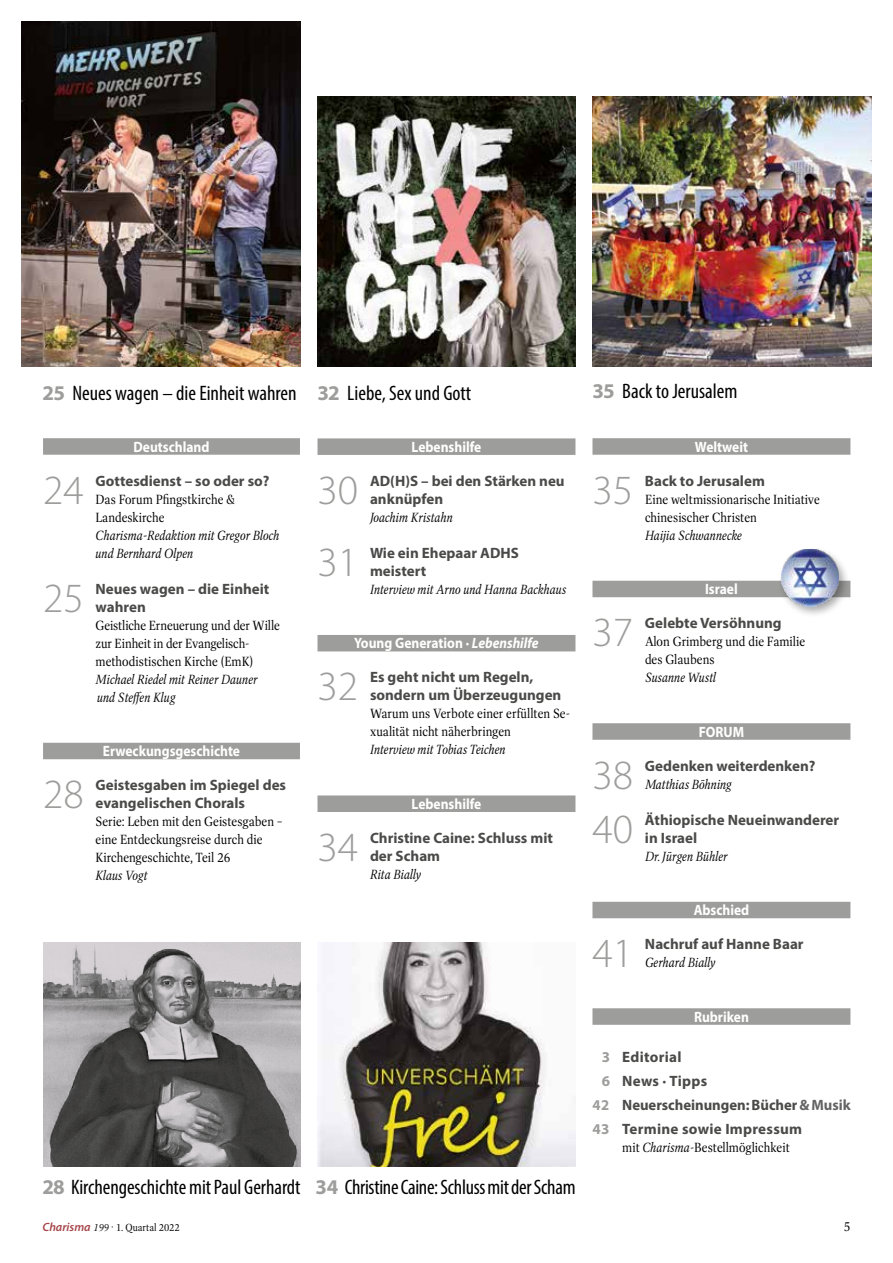
<style>
.page{position:relative;width:893px;height:1263px;background:#fff}
.page>*{position:absolute;margin:0;border:0;box-sizing:border-box;transform-origin:0 0}
.t1{font:300 41.7px "Myriad Pro";color:#9d9d9c}
.t2{font:condensed 21px "Myriad Pro";color:#000}
.t3{font:700 15px/18px "Myriad Pro";color:#4a4a49}
.t4{font:700 15px "Myriad Pro";color:#fff;scale:.9 1}
.t5{font:700 15px "Myriad Pro";letter-spacing:.02em;color:#4a4a49}
.t6{font:13.5px/18px "Dashiell Bright";color:#000;scale:.9 1}
.t7{font:italic 13.5px/18px "Dashiell Bright";color:#000;scale:.9 1}
.t8{font:10.5px "Dashiell Bright";color:#000;scale:.9 1}
.s1{font-weight:700;font-stretch:normal;color:#9d9d9c}
.s2{font-style:italic}
.s3{color:#9d9d9c}
.s4{color:#646363}
.s5{font-family:"Myriad Pro";font-weight:600;font-style:italic;font-size:12px;color:#a64449}
</style>
<div class="page">
<img style="left:21px;top:21px;width:279px;height:346px">
<img style="left:318px;top:943px;width:258px;height:223px">
<img style="left:592px;top:97px;width:280px;height:270px">
<img style="left:318px;top:97px;width:257px;height:270px">
<img style="left:43px;top:943px;width:257px;height:223px">
<div style="left:317px;top:438px;width:258px;height:17px;background:#9d9d9c"></div>
<div style="left:317px;top:635px;width:258px;height:16px;background:#9d9d9c"></div>
<div style="left:317px;top:795px;width:258px;height:17px;background:#9d9d9c"></div>
<div style="left:592px;top:438px;width:258px;height:17px;background:#9d9d9c"></div>
<div style="left:592px;top:581px;width:258px;height:16px;background:#9d9d9c"></div>
<div style="left:592px;top:723px;width:258px;height:17px;background:#9d9d9c"></div>
<div style="left:592px;top:902px;width:258px;height:16px;background:#9d9d9c"></div>
<div style="left:592px;top:1008px;width:258px;height:17px;background:#9d9d9c"></div>
<div style="left:777px;top:546px;width:73px;height:72px;background:#000;opacity:.35"></div>
<img style="left:781px;top:550px;width:57px;height:56px">
<div style="left:43px;top:438px;width:257px;height:17px;background:#9d9d9c"></div>
<div style="left:43px;top:743px;width:257px;height:16px;background:#9d9d9c"></div>
<h2 class="t2" style="left:43px;top:381px;width:256px"><span class="s1">25</span> Neues wagen – die Einheit wahren</h2>
<p class="t4" style="left:133px;top:437px;width:86px">Deutschland</p>
<h1 class="t1" style="left:43px;top:465px;width:42px">24</h1>
<p class="t3" style="left:96px;top:471px;width:175px">Gottesdienst – so oder so?</p>
<p class="t6" style="left:96px;top:490px;width:156px">Das Forum Pfingstkirche &amp;<br>Landeskirche</p>
<p class="t7" style="left:96px;top:526px;width:206px">Charisma-Redaktion mit Gregor Bloch und Bernhard Olpen</p>
<h1 class="t1" style="left:43px;top:573px;width:42px">25</h1>
<p class="t3" style="left:96px;top:579px;width:175px">Neues wagen – die Einheit wahren</p>
<p class="t6" style="left:96px;top:616px;width:206px">Geistliche Erneuerung und der Wille zur Einheit in der Evangelisch&shy;methodistischen Kirche (EmK)</p>
<p class="t7" style="left:96px;top:670px;width:182px">Michael Riedel mit Reiner Dauner und Steffen Klug</p>
<p class="t4" style="left:103px;top:741px;width:154px">Erweckungsgeschichte</p>
<h1 class="t1" style="left:43px;top:769px;width:42px">28</h1>
<p class="t3" style="left:96px;top:776px;width:192px">Geistesgaben im Spiegel des evangelischen Chorals</p>
<p class="t6" style="left:96px;top:813px;width:210px">Serie: Leben mit den Geistesgaben – eine Entdeckungsreise durch die<br>Kirchengeschichte, Teil 26</p>
<p class="t7" style="left:96px;top:866px;width:59px">Klaus Vogt</p>
<h2 class="t2" style="left:317px;top:381px;width:155px"><span class="s1">32</span> Liebe, Sex und Gott</h2>
<h2 class="t2" style="left:592px;top:378px;width:146px"><span class="s1">35</span> Back to Jerusalem</h2>
<p class="t4" style="left:412px;top:437px;width:79px">Lebenshilfe</p>
<h1 class="t1" style="left:317px;top:465px;width:42px">30</h1>
<p class="t3" style="left:370px;top:471px;width:196px">AD(H)S – bei den Stärken neu anknüpfen</p>
<p class="t7" style="left:370px;top:508px;width:94px">Joachim Kristahn</p>
<h1 class="t1" style="left:317px;top:537px;width:42px">31</h1>
<p class="t3" style="left:370px;top:543px;width:150px">Wie ein Ehepaar ADHS meistert</p>
<p class="t7" style="left:370px;top:580px;width:220px">Interview mit Arno und Hanna Backhaus</p>
<p class="t4" style="left:695px;top:437px;width:61px">Weltweit</p>
<h1 class="t1" style="left:592px;top:465px;width:42px">35</h1>
<p class="t3" style="left:645px;top:471px;width:121px">Back to Jerusalem</p>
<p class="t6" style="left:645px;top:490px;width:196px">Eine weltmissionarische Initiative chinesischer Christen</p>
<p class="t7" style="left:645px;top:526px;width:109px">Haijia Schwannecke</p>
<p class="t4" style="left:705px;top:579px;width:38px">Israel</p>
<p class="t4" style="left:354px;top:633px;width:206px">Young Generation · <span class="s2">Lebenshilfe</span></p>
<h1 class="t1" style="left:317px;top:661px;width:42px">32</h1>
<p class="t3" style="left:370px;top:668px;width:193px">Es geht nicht um Regeln, sondern um Überzeugungen</p>
<p class="t6" style="left:370px;top:705px;width:224px">Warum uns Verbote einer erfüllten Se&shy;xualität nicht näherbringen</p>
<p class="t7" style="left:370px;top:741px;width:152px">Interview mit Tobias Teichen</p>
<p class="t4" style="left:412px;top:794px;width:79px">Lebenshilfe</p>
<h1 class="t1" style="left:317px;top:822px;width:42px">34</h1>
<p class="t3" style="left:370px;top:828px;width:184px">Christine Caine: Schluss mit der Scham</p>
<p class="t7" style="left:370px;top:865px;width:58px">Rita Bially</p>
<h1 class="t1" style="left:592px;top:607px;width:42px">37</h1>
<p class="t3" style="left:645px;top:614px;width:138px">Gelebte Versöhnung</p>
<p class="t6" style="left:645px;top:633px;width:179px">Alon Grimberg und die Familie des Glaubens</p>
<p class="t7" style="left:645px;top:668px;width:81px">Susanne Wustl</p>
<p class="t4" style="left:699px;top:722px;width:52px">FORUM</p>
<h1 class="t1" style="left:592px;top:750px;width:42px">38</h1>
<p class="t3" style="left:645px;top:756px;width:172px">Gedenken weiterdenken?</p>
<p class="t7" style="left:645px;top:775px;width:98px">Matthias Böhning</p>
<h1 class="t1" style="left:592px;top:804px;width:42px">40</h1>
<p class="t3" style="left:645px;top:810px;width:196px">Äthiopische Neueinwanderer in Israel</p>
<p class="t7" style="left:645px;top:847px;width:93px">Dr. Jürgen Bühler</p>
<p class="t4" style="left:694px;top:900px;width:63px">Abschied</p>
<h1 class="t1" style="left:592px;top:928px;width:42px">41</h1>
<p class="t3" style="left:645px;top:935px;width:160px">Nachruf auf Hanne Baar</p>
<p class="t7" style="left:645px;top:953px;width:80px">Gerhard Bially</p>
<p class="t4" style="left:694px;top:1007px;width:63px">Rubriken</p>
<p class="t5" style="left:602px;top:1047px;width:81px"><span class="s3">3</span> Editorial</p>
<p class="t3" style="left:602px;top:1071px;width:107px"><span class="s3">6</span> News · Tipps</p>
<p class="t3" style="left:592px;top:1095px;width:260px"><span class="s3">42</span> Neuerscheinungen: Bücher <span class="s4">&amp; Musik</span></p>
<p class="t3" style="left:592px;top:1119px;width:211px"><span class="s3">43</span> Termine sowie Impressum</p>
<p class="t6" style="left:622px;top:1138px;width:188px">mit <span class="s2">Charisma</span>-Bestellmöglichkeit</p>
<h2 class="t2" style="left:43px;top:1174px;width:535px"><span class="s1">28</span> Kirchengeschichte mit Paul Gerhardt <span class="s1">34</span> Christine Caine: Schluss mit der Scham</h2>
<p class="t8" style="left:43px;top:1221px;width:154px"><span class="s5">Charisma</span> <span class="s2">199</span> · 1. Quartal 2022</p>
<p class="t6" style="left:844px;top:1217px;width:9px">5</p>
</div>
